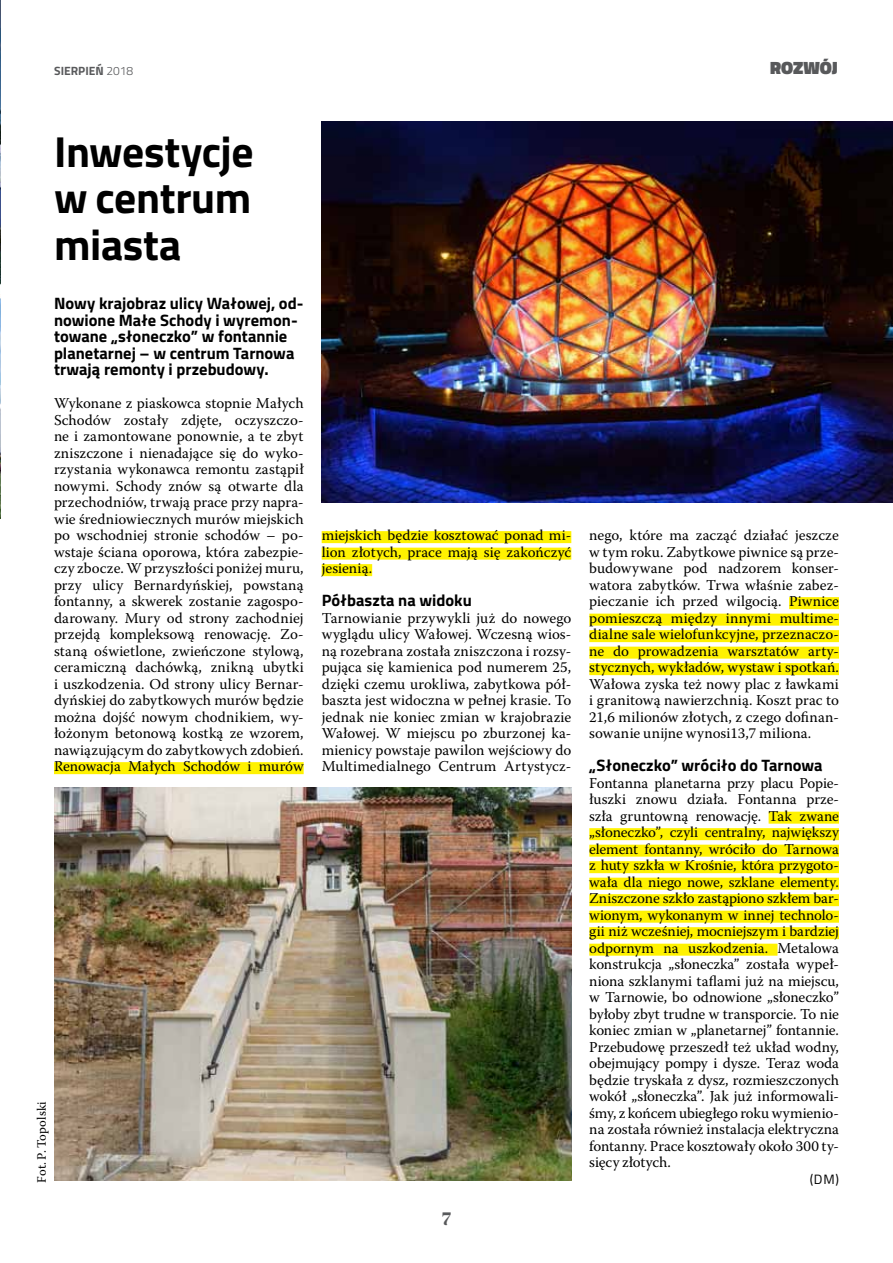
<style>
.page{position:relative;width:893px;height:1263px;background:#fff}
.page>*{position:absolute;margin:0;border:0;box-sizing:border-box;transform-origin:0 0}
.t1{font:700 43.5px/46.5px "Titillium";letter-spacing:-.01em;color:#000;text-align:justify}
.t2{font:900 18px "Titillium";color:#58595b}
.t3{font:18px "Abril Fatface";color:#58595b}
.t4{font:700 16.5px/16.5px "Titillium";color:#000}
.t5{font:15px/16.5px "Warnock Pro";color:#000;text-align:justify}
.t6{font:13.5px "Titillium";color:#000}
.t7{font:12.75px "Warnock Pro";color:#000}
.t8{font:700 12px "Titillium";color:#58595b}
.s1{font-weight:300}
</style>
<div class="page">
<img style="left:0;top:0;width:1px;height:519px">
<div style="left:54px;top:762px;width:250px;height:12px;background:#fff200"></div>
<div style="left:322px;top:531px;width:249px;height:12px;background:#fff200"></div>
<div style="left:322px;top:548px;width:249px;height:12px;background:#fff200"></div>
<div style="left:322px;top:564px;width:50px;height:12px;background:#fff200"></div>
<div style="left:789px;top:597px;width:50px;height:12px;background:#fff200"></div>
<div style="left:589px;top:614px;width:250px;height:12px;background:#fff200"></div>
<div style="left:589px;top:630px;width:250px;height:12px;background:#fff200"></div>
<div style="left:589px;top:647px;width:250px;height:12px;background:#fff200"></div>
<div style="left:589px;top:663px;width:250px;height:12px;background:#fff200"></div>
<div style="left:769px;top:812px;width:70px;height:12px;background:#fff200"></div>
<div style="left:589px;top:828px;width:250px;height:12px;background:#fff200"></div>
<div style="left:589px;top:845px;width:250px;height:12px;background:#fff200"></div>
<div style="left:589px;top:861px;width:250px;height:12px;background:#fff200"></div>
<div style="left:589px;top:878px;width:250px;height:12px;background:#fff200"></div>
<div style="left:589px;top:894px;width:250px;height:12px;background:#fff200"></div>
<div style="left:589px;top:911px;width:250px;height:12px;background:#fff200"></div>
<div style="left:589px;top:927px;width:250px;height:12px;background:#fff200"></div>
<div style="left:589px;top:944px;width:188px;height:12px;background:#fff200"></div>
<img style="left:322px;top:121px;width:571px;height:381px">
<img style="left:54px;top:787px;width:517px;height:394px">
<p class="t8" style="left:54px;top:62px;width:81px">SIERPIEŃ <span class="s1">2018</span></p>
<p class="t2" style="left:770px;top:55px;width:69px">ROZWÓJ</p>
<h1 class="t1" style="left:54px;top:126px;width:201px">Inwestycje w centrum miasta</h1>
<p class="t4" style="left:54px;top:294px;width:251px">Nowy krajobraz ulicy Wałowej, od&shy;nowione Małe Schody i wyremon&shy;towane „słoneczko” w fontannie planetarnej – w centrum Tarnowa trwają remonty i przebudowy.</p>
<p class="t5" style="left:54px;top:395px;width:251px">Wykonane z piaskowca stopnie Małych Schodów zostały zdjęte, oczyszczo&shy;ne i zamontowane ponownie, a te zbyt zniszczone i nienadające się do wyko&shy;rzystania wykonawca remontu zastąpił nowymi. Schody znów są otwarte dla przechodniów, trwają prace przy napra&shy;wie średniowiecznych murów miejskich po wschodniej stronie schodów – po&shy;wstaje ściana oporowa, która zabezpie&shy;czy zbocze. W przyszłości poniżej muru, przy ulicy Bernardyńskiej, powstaną fontanny, a skwerek zostanie zagospo&shy;darowany. Mury od strony zachodniej przejdą kompleksową renowację. Zo&shy;staną oświetlone, zwieńczone stylową, ceramiczną dachówką, znikną ubytki i uszkodzenia. Od strony ulicy Bernar&shy;dyńskiej do zabytkowych murów będzie można dojść nowym chodnikiem, wy&shy;łożonym betonową kostką ze wzorem, nawiązującym do zabytkowych zdobień.<br>Renowacja Małych Schodów i murów</p>
<p class="t5" style="left:322px;top:527px;width:251px">miejskich będzie kosztować ponad mi&shy;lion złotych, prace mają się zakończyć jesienią.</p>
<p class="t4" style="left:322px;top:591px;width:152px">Półbaszta na widoku</p>
<p class="t5" style="left:322px;top:609px;width:251px">Tarnowianie przywykli już do nowego wyglądu ulicy Wałowej. Wczesną wios&shy;ną rozebrana została zniszczona i rozsy&shy;pująca się kamienica pod numerem 25, dzięki czemu urokliwa, zabytkowa pół&shy;baszta jest widoczna w pełnej krasie. To jednak nie koniec zmian w krajobrazie Wałowej. W miejscu po zburzonej ka&shy;mienicy powstaje pawilon wejściowy do Multimedialnego Centrum Artystycz-</p>
<p class="t7" style="left:34px;top:1183px;width:83px;rotate:-90deg">Fot. P. Topolski</p>
<p class="t3" style="left:442px;top:1206px;width:11px">7</p>
<p class="t5" style="left:589px;top:527px;width:251px">nego, które ma zacząć działać jeszcze w tym roku. Zabytkowe piwnice są prze&shy;budowywane pod nadzorem konser&shy;watora zabytków. Trwa właśnie zabez&shy;pieczanie ich przed wilgocią. Piwnice pomieszczą między innymi multime&shy;dialne sale wielofunkcyjne, przeznaczo&shy;ne do prowadzenia warsztatów arty&shy;stycznych, wykładów, wystaw i spotkań.<br>Wałowa zyska też nowy plac z ławkami i granitową nawierzchnią. Koszt prac to 21,6 milionów złotych, z czego dofinan&shy;sowanie unijne wynosi13,7 miliona.</p>
<p class="t4" style="left:589px;top:756px;width:235px">„Słoneczko” wróciło do Tarnowa</p>
<p class="t5" style="left:589px;top:774px;width:251px">Fontanna planetarna przy placu Popie&shy;łuszki znowu działa. Fontanna prze&shy;szła gruntowną renowację. Tak zwane „słoneczko”, czyli centralny, największy element fontanny, wróciło do Tarnowa z huty szkła w Krośnie, która przygoto&shy;wała dla niego nowe, szklane elementy.<br>Zniszczone szkło zastąpiono szkłem bar&shy;wionym, wykonanym w innej technolo&shy;gii niż wcześniej, mocniejszym i bardziej odpornym na uszkodzenia. Metalowa konstrukcja „słoneczka” została wypeł&shy;niona szklanymi taflami już na miejscu, w Tarnowie, bo odnowione „słoneczko” byłoby zbyt trudne w transporcie. To nie koniec zmian w „planetarnej” fontannie.<br>Przebudowę przeszedł też układ wodny, obejmujący pompy i dysze. Teraz woda będzie tryskała z dysz, rozmieszczonych wokół „słoneczka”. Jak już informowali&shy;śmy, z końcem ubiegłego roku wymienio&shy;na została również instalacja elektryczna fontanny. Prace kosztowały około 300 ty&shy;sięcy złotych.</p>
<p class="t6" style="left:810px;top:1169px;width:31px">(DM)</p>
</div>
